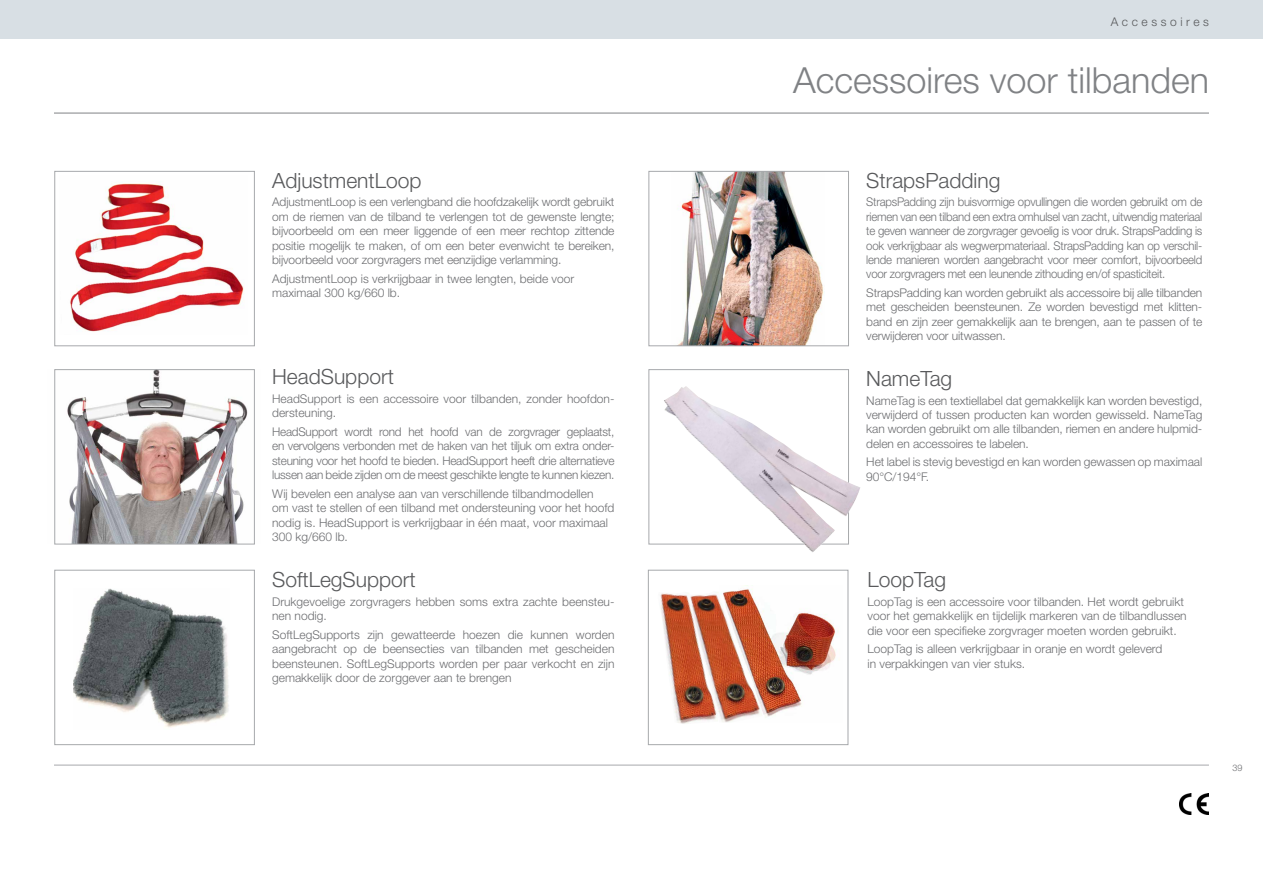
<style>
.page{position:relative;width:1263px;height:893px;background:#fff}
.page>*{position:absolute;margin:0;border:0;box-sizing:border-box;transform-origin:0 0}
.t1{font:300 36px "Helvetica Neue";color:#808285}
.t2{font:300 21px "Helvetica Neue";color:#58595b}
.t3{font:300 12px/14.4px "Helvetica Neue";color:#6d6e71}
.t4{font:300 12px/14.4px "Helvetica Neue";color:#6d6e71;text-align:justify;scale:.95 1}
.t5{font:300 12px "Helvetica Neue";letter-spacing:.3em;color:#58595b}
.t6{font:300 9px "Helvetica Neue";color:#6d6e71}
</style>
<div class="page">
<img style="left:737px;top:585px;width:101px;height:133px">
<img style="left:718px;top:591px;width:44px;height:132px">
<img style="left:660px;top:592px;width:58px;height:132px">
<img style="left:677px;top:173px;width:147px;height:171px">
<img style="left:73px;top:589px;width:156px;height:139px">
<hr style="left:54px;top:765px;width:1155px;height:1px;background:#a7a9ac">
<div style="left:0;top:0;width:1263px;height:38px;background:#d8dfe4"></div>
<img style="left:1180px;top:793px;width:28px;height:21px">
<hr style="left:54px;top:113px;width:1155px;height:1px;background:#808285">
<img style="left:67px;top:371px;width:181px;height:171px">
<img style="left:70px;top:183px;width:174px;height:149px">
<div style="left:54px;top:171px;width:201px;height:175px;border:1px solid #a7a9ac"></div>
<div style="left:648px;top:171px;width:201px;height:175px;border:1px solid #a7a9ac"></div>
<div style="left:648px;top:369px;width:201px;height:175px;border:1px solid #a7a9ac"></div>
<div style="left:54px;top:369px;width:201px;height:175px;border:1px solid #a7a9ac"></div>
<div style="left:54px;top:570px;width:201px;height:175px;border:1px solid #a7a9ac"></div>
<div style="left:648px;top:570px;width:200px;height:175px;border:1px solid #a7a9ac"></div>
<img style="left:663px;top:386px;width:197px;height:166px">
<h2 class="t2" style="left:272px;top:167px;width:151px">AdjustmentLoop</h2>
<p class="t3" style="left:272px;top:195px;width:344px;text-align:justify">AdjustmentLoop is een verlengband die hoofdzakelijk wordt gebruikt om de riemen van de tilband te verlengen tot de gewenste lengte; bijvoorbeeld om een meer liggende of een meer rechtop zittende positie mogelijk te maken, of om een beter evenwicht te bereiken, bijvoorbeeld voor zorgvragers met eenzijdige verlamming.</p>
<p class="t3" style="left:272px;top:271px;width:304px">AdjustmentLoop is verkrijgbaar in twee lengten, beide voor maximaal 300 kg/660 lb.</p>
<h2 class="t2" style="left:272px;top:364px;width:123px">HeadSupport</h2>
<p class="t3" style="left:272px;top:391px;width:344px">HeadSupport is een accessoire voor tilbanden, zonder hoofdon&shy;dersteuning.</p>
<p class="t3" style="left:272px;top:424px;width:344px;text-align:justify">HeadSupport wordt rond het hoofd van de zorgvrager geplaatst, en vervolgens verbonden met de haken van het tiljuk om extra onder&shy;steuning voor het hoofd te bieden. HeadSupport heeft drie alternatieve lussen aan beide zijden om de meest geschikte lengte te kunnen kiezen.</p>
<p class="t3" style="left:272px;top:486px;width:344px">Wij bevelen een analyse aan van verschillende tilbandmodellen<br>om vast te stellen of een tilband met ondersteuning voor het hoofd nodig is. HeadSupport is verkrijgbaar in één maat, voor maximaal 300 kg/660 lb.</p>
<h2 class="t2" style="left:272px;top:567px;width:145px">SoftLegSupport</h2>
<p class="t3" style="left:272px;top:594px;width:344px">Drukgevoelige zorgvragers hebben soms extra zachte beensteu&shy;nen nodig.</p>
<p class="t3" style="left:272px;top:627px;width:344px;text-align:justify">SoftLegSupports zijn gewatteerde hoezen die kunnen worden aangebracht op de beensecties van tilbanden met gescheiden beensteunen. SoftLegSupports worden per paar verkocht en zijn gemakkelijk door de zorggever aan te brengen</p>
<p class="t5" style="left:1111px;top:14px;width:100px">Accessoires</p>
<h1 class="t1" style="left:793px;top:58px;width:418px">Accessoires voor tilbanden</h1>
<h2 class="t2" style="left:866px;top:167px;width:136px">StrapsPadding</h2>
<p class="t4" style="left:866px;top:195px;width:355px">StrapsPadding zijn buisvormige opvullingen die worden gebruikt om de riemen van een tilband een extra omhulsel van zacht, uitwendig materiaal te geven wanneer de zorgvrager gevoelig is voor druk. StrapsPadding is ook verkrijgbaar als wegwerpmateriaal. StrapsPadding kan op verschil&shy;lende manieren worden aangebracht voor meer comfort, bijvoorbeeld voor zorgvragers met een leunende zithouding en/of spasticiteit.</p>
<p class="t3" style="left:866px;top:285px;width:338px;text-align:justify">StrapsPadding kan worden gebruikt als accessoire bij alle tilbanden met gescheiden beensteunen. Ze worden bevestigd met klitten&shy;band en zijn zeer gemakkelijk aan te brengen, aan te passen of te verwijderen voor uitwassen.</p>
<h2 class="t2" style="left:866px;top:366px;width:87px">NameTag</h2>
<p class="t3" style="left:866px;top:393px;width:338px;text-align:justify">NameTag is een textiellabel dat gemakkelijk kan worden bevestigd, verwijderd of tussen producten kan worden gewisseld. NameTag kan worden gebruikt om alle tilbanden, riemen en andere hulpmid&shy;delen en accessoires te labelen.</p>
<p class="t3" style="left:866px;top:455px;width:338px">Het label is stevig bevestigd en kan worden gewassen op maximaal<br>90°C/194°F.</p>
<h2 class="t2" style="left:867px;top:567px;width:80px">LoopTag</h2>
<p class="t3" style="left:867px;top:594px;width:321px">LoopTag is een accessoire voor tilbanden. Het wordt gebruikt voor het gemakkelijk en tijdelijk markeren van de tilbandlussen die voor een specifieke zorgvrager moeten worden gebruikt.</p>
<p class="t3" style="left:867px;top:642px;width:296px">LoopTag is alleen verkrijgbaar in oranje en wordt geleverd in verpakkingen van vier stuks.</p>
<p class="t6" style="left:1232px;top:763px;width:12px">39</p>
</div>
